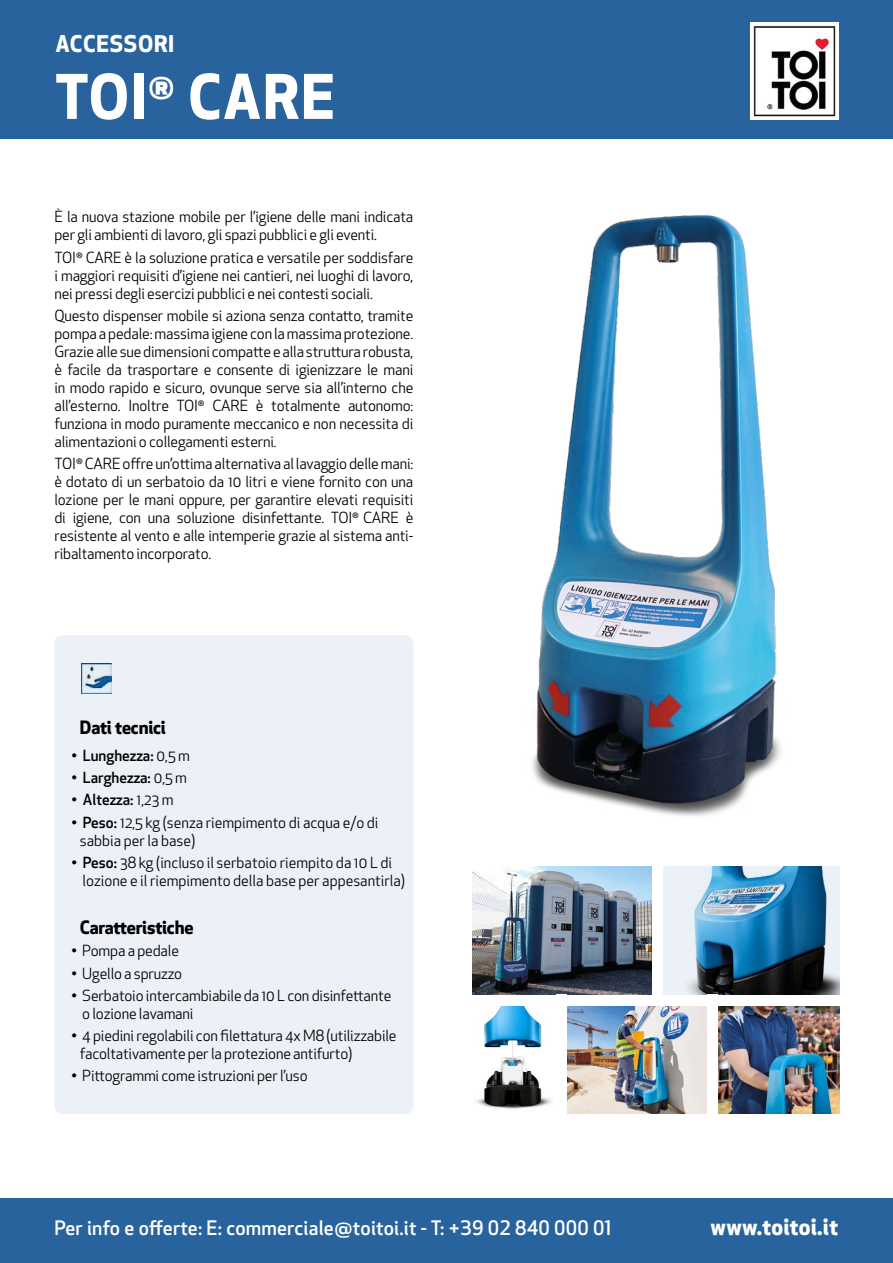
<style>
.page{position:relative;width:893px;height:1263px;background:#fff}
.page>*{position:absolute;margin:0;border:0;box-sizing:border-box;transform-origin:0 0}
.t1{font:700 60px "Apex New";letter-spacing:.03em;color:#fff}
.t2{font:700 22.5px "Apex New";letter-spacing:.01em;color:#fff}
.t3{font:700 22.5px "Apex New";letter-spacing:.03em;color:#fff}
.t4{font:500 19.5px "Apex New";letter-spacing:.01em;color:#fff}
.t5{font:700 18px "Apex New";letter-spacing:-.01em;color:#000}
.t6{font:15px/18px "Apex New";letter-spacing:-.01em;color:#000}
.t7{font:500 15px "Apex New";color:#000}
.s1{font-weight:400}
.s2{font-weight:500}
</style>
<div class="page">
<div style="left:54px;top:635px;width:359px;height:479px;background:#ebf1f7;border-radius:9px"></div>
<div style="left:0;top:0;width:893px;height:138px;background:#28639d"></div>
<div style="left:0;top:1198px;width:893px;height:65px;background:#28639d"></div>
<img style="left:81px;top:663px;width:30px;height:30px">
<img style="left:444px;top:138px;width:449px;height:678px">
<img style="left:476px;top:1006px;width:76px;height:103px">
<div style="left:662px;top:866px;width:177px;height:129px;background:#ebf1f7"></div>
<img style="left:688px;top:866px;width:151px;height:129px">
<img style="left:567px;top:1006px;width:140px;height:108px">
<img style="left:718px;top:1006px;width:121px;height:108px">
<img style="left:472px;top:866px;width:180px;height:129px">
<div style="left:652px;top:864px;width:11px;height:139px;background:#fff"></div>
<img style="left:750px;top:23px;width:89px;height:96px">
<h2 class="t3" style="left:55px;top:27px;width:121px">ACCESSORI</h2>
<h1 class="t1" style="left:55px;top:53px;width:281px">TOI<sup>®</sup> CARE</h1>
<p class="t6" style="left:54px;top:208px;width:360px">È la nuova stazione mobile per l’igiene delle mani indicata per gli ambienti di lavoro, gli spazi pubblici e gli eventi.</p>
<p class="t6" style="left:54px;top:248px;width:360px;text-align:justify">TOI<sup>®</sup> CARE è la soluzione pratica e versatile per soddisfare i maggiori requisiti d’igiene nei cantieri, nei luoghi di lavoro, nei pressi degli esercizi pubblici e nei contesti sociali.</p>
<p class="t6" style="left:54px;top:306px;width:360px;text-align:justify">Questo dispenser mobile si aziona senza contatto, tramite pompa a pedale: massima igiene con la massima protezione.<br>Grazie alle sue dimensioni compatte e alla struttura robusta, è facile da trasportare e consente di igienizzare le mani in modo rapido e sicuro, ovunque serve sia all’interno che all’esterno. Inoltre TOI<sup>®</sup> CARE è totalmente autonomo: funziona in modo puramente meccanico e non necessita di alimentazioni o collegamenti esterni.</p>
<p class="t6" style="left:54px;top:455px;width:360px;text-align:justify">TOI<sup>®</sup> CARE offre un’ottima alternativa al lavaggio delle mani: è dotato di un serbatoio da 10 litri e viene fornito con una lozione per le mani oppure, per garantire elevati requisiti di igiene, con una soluzione disinfettante. TOI<sup>®</sup> CARE è resistente al vento e alle intemperie grazie al sistema anti&shy;ribaltamento incorporato.</p>
<p class="t5" style="left:80px;top:715px;width:87px">Dati tecnici</p>
<p class="t7" style="left:71px;top:745px;width:120px">• Lunghezza: <span class="s1">0,5 m</span></p>
<p class="t7" style="left:71px;top:768px;width:117px">• Larghezza: <span class="s1">0,5 m</span></p>
<p class="t7" style="left:71px;top:790px;width:104px">• Altezza: <span class="s1">1,23 m</span></p>
<p class="t6" style="left:80px;top:813px;width:300px;text-indent:-9px"><span class="s2">• Peso:</span> 12,5 kg (senza riempimento di acqua e/o di sabbia per la base)</p>
<p class="t6" style="left:82px;top:853px;width:324px;text-indent:-11px"><span class="s2">• Peso:</span> 38 kg (incluso il serbatoio riempito da 10 L di lozione e il riempimento della base per appesantirla)</p>
<p class="t5" style="left:80px;top:914px;width:115px">Caratteristiche</p>
<p class="t6" style="left:71px;top:942px;width:109px">• Pompa a pedale</p>
<p class="t6" style="left:71px;top:964px;width:112px">• Ugello a spruzzo</p>
<p class="t6" style="left:82px;top:986px;width:310px;text-indent:-11px">• Serbatoio intercambiabile da 10 L con disinfettante o lozione lavamani</p>
<p class="t6" style="left:80px;top:1026px;width:318px;text-indent:-9px">• 4 piedini regolabili con filettatura 4x M8 (utilizzabile facoltativamente per la protezione antifurto)</p>
<p class="t6" style="left:71px;top:1067px;width:238px">• Pittogrammi come istruzioni per l’uso</p>
<h3 class="t4" style="left:54px;top:1214px;width:558px">Per info e offerte: E: commerciale@toitoi.it - T: +39 02 840 000 01</h3>
<h2 class="t2" style="left:711px;top:1210px;width:129px">www.toitoi.it</h2>
</div>
